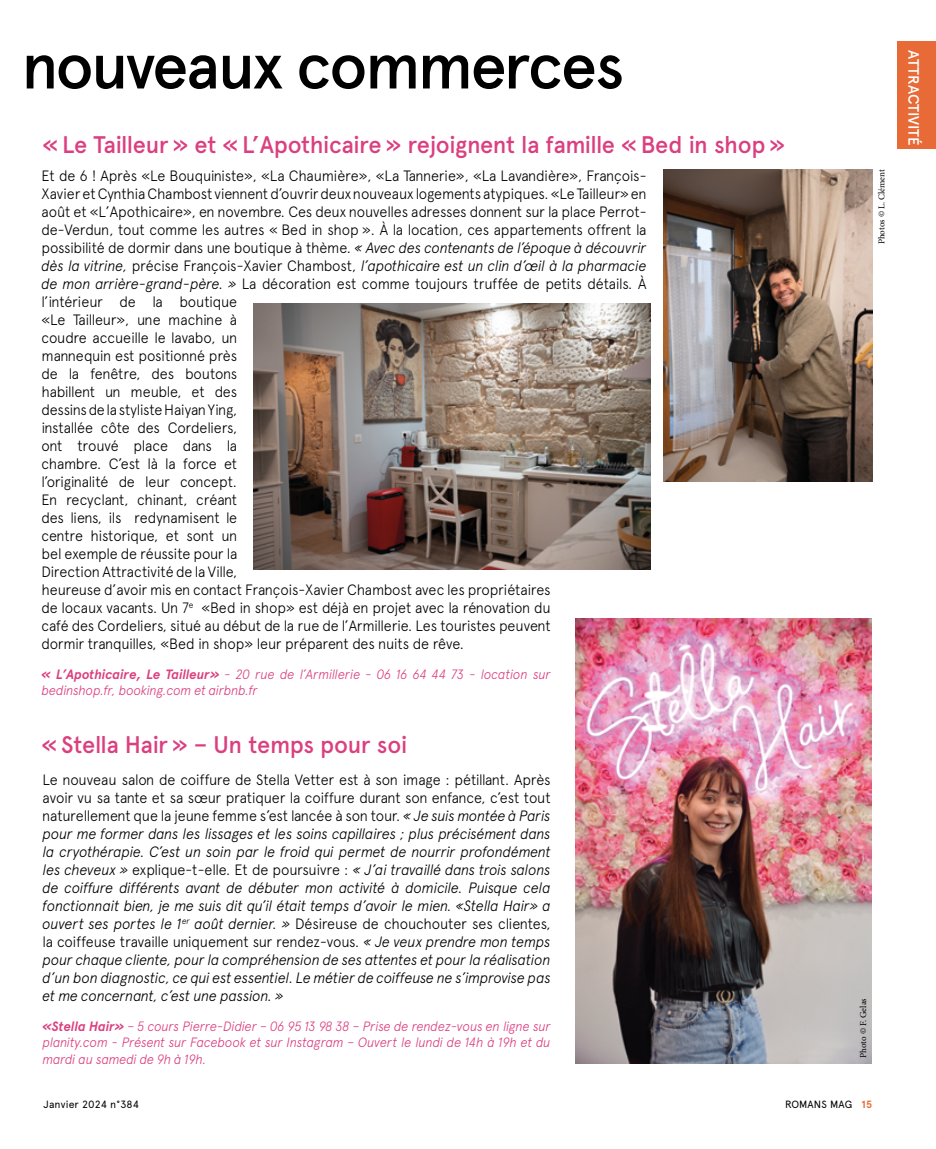
<style>
.page{position:relative;width:936px;height:1149px;background:#fff}
.page>*{position:absolute;margin:0;border:0;box-sizing:border-box;transform-origin:0 0}
.t1{font:500 64.8px "Apercu Pro";letter-spacing:-.045em;color:#000}
.t2{font:500 24px "Apercu Pro";letter-spacing:-.015em;color:#db3f80}
.t3{font:300 15px/18px "Apercu Pro";letter-spacing:-.015em;color:#000;scale:.96 1}
.t4{font:italic 300 15px/18px "Apercu Pro";letter-spacing:-.015em;color:#000;text-align:justify;scale:.96 1}
.t5{font:500 15px "Apercu Pro";letter-spacing:-.01em;color:#fff}
.t6{font:italic 300 13.5px/16.5px "Apercu Pro";letter-spacing:-.02em;color:#db3f80;scale:.96 1}
.t7{font:10.5px "Apercu Pro";letter-spacing:.01em;color:#000}
.t8{font:9px "Minion Pro";letter-spacing:-.005em;color:#000}
.s1{font-style:italic}
.s2{font-weight:700}
.s3{font-style:normal}
.s4{font-weight:700;color:#e86a36}
</style>
<div class="page">
<div style="left:897px;top:41px;width:38px;height:108px;background:#e86a36"></div>
<img style="left:575px;top:618px;width:296px;height:444px">
<img style="left:663px;top:169px;width:209px;height:313px">
<img style="left:254px;top:304px;width:397px;height:265px">
<h1 class="t1" style="left:21px;top:17px;width:604px">nouveaux commerces</h1>
<h2 class="t2" style="left:43px;top:126px;width:744px">« Le Tailleur » et « L’Apothicaire » rejoignent la famille « Bed in shop »</h2>
<p class="t3" style="left:41px;top:165px;width:631px">Et de 6 ! Après «Le Bouquiniste», «La Chaumière», «La Tannerie», «La Lavandière», François-Xavier et Cynthia Chambost viennent d’ouvrir deux nouveaux logements atypiques. «Le Tailleur» en août et «L’Apothicaire», en novembre. Ces deux nouvelles adresses donnent sur la place Perrot&shy;de-Verdun, tout comme les autres « Bed in shop ». À la location, ces appartements offrent la possibilité de dormir dans une boutique à thème. <span class="s1">« Avec des contenants de l’époque à découvrir dès la vitrine,</span> précise François-Xavier Chambost, <span class="s1">l’apothicaire est un clin d’œil à la pharmacie de mon arrière-grand-père. »</span> La décoration est comme toujours truffée de petits détails. À l’intérieur de la boutique<br>«Le Tailleur», une machine à<br>coudre accueille le lavabo, un<br>mannequin est positionné près<br>de la fenêtre, des boutons<br>habillent un meuble, et des<br>dessins de la styliste Haiyan Ying,<br>installée côte des Cordeliers,<br>ont trouvé place dans la<br>chambre. C’est là la force et<br>l’originalité de leur concept.<br>En recyclant, chinant, créant<br>des liens, ils redynamisent le<br>centre historique, et sont un<br>bel exemple de réussite pour la<br>Direction Attractivité de la Ville,<br>heureuse d’avoir mis en contact François-Xavier Chambost avec les propriétaires<br>de locaux vacants. Un 7<sup>e</sup> «Bed in shop» est déjà en projet avec la rénovation du<br>café des Cordeliers, situé au début de la rue de l’Armillerie. Les touristes peuvent<br>dormir tranquilles, «Bed in shop» leur préparent des nuits de rêve.</p>
<p class="t6" style="left:41px;top:664px;width:532px"><span class="s2">« L’Apothicaire, Le Tailleur»</span> - 20 rue de l’Armillerie - 06 16 64 44 73 - location sur bedinshop.fr, booking.com et airbnb.fr</p>
<h2 class="t2" style="left:41px;top:726px;width:367px">« Stella Hair » – Un temps pour soi</h2>
<p class="t4" style="left:43px;top:769px;width:531px"><span class="s3">Le nouveau salon de coiffure de Stella Vetter est à son image : pétillant. Après avoir vu sa tante et sa sœur pratiquer la coiffure durant son enfance, c’est tout naturellement que la jeune femme s’est lancée à son tour.</span> « Je suis montée à Paris pour me former dans les lissages et les soins capillaires ; plus précisément dans la cryothérapie. C’est un soin par le froid qui permet de nourrir profondément les cheveux » <span class="s3">explique-t-elle. Et de poursuivre :</span> « J’ai travaillé dans trois salons de coiffure différents avant de débuter mon activité à domicile. Puisque cela fonctionnait bien, je me suis dit qu’il était temps d’avoir le mien. «Stella Hair» a ouvert ses portes le 1<sup>er</sup> août dernier. » <span class="s3">Désireuse de chouchouter ses clientes, la coiffeuse travaille uniquement sur rendez-vous.</span> « Je veux prendre mon temps pour chaque cliente, pour la compréhension de ses attentes et pour la réalisation d’un bon diagnostic, ce qui est essentiel. Le métier de coiffeuse ne s’improvise pas et me concernant, c’est une passion. »</p>
<p class="t6" style="left:43px;top:1016px;width:531px;text-align:justify"><span class="s2">«Stella Hair»</span> – 5 cours Pierre-Didier – 06 95 13 98 38 – Prise de rendez-vous en ligne sur planity.com - Présent sur Facebook et sur Instagram – Ouvert le lundi de 14h à 19h et du mardi au samedi de 9h à 19h.</p>
<p class="t8" style="left:876px;top:244px;width:76px;rotate:-90deg">Photos © L. Clément</p>
<p class="t8" style="left:857px;top:1057px;width:61px;rotate:-90deg">Photo © F. Gelas</p>
<p class="t7" style="left:44px;top:1095px;width:97px">Janvier 2024 n°384</p>
<p class="t7" style="left:785px;top:1095px;width:89px">ROMANS MAG <span class="s4">15</span></p>
<p class="t5" style="left:924px;top:50px;width:97px;rotate:90deg">ATTRACTIVITÉ</p>
</div>
